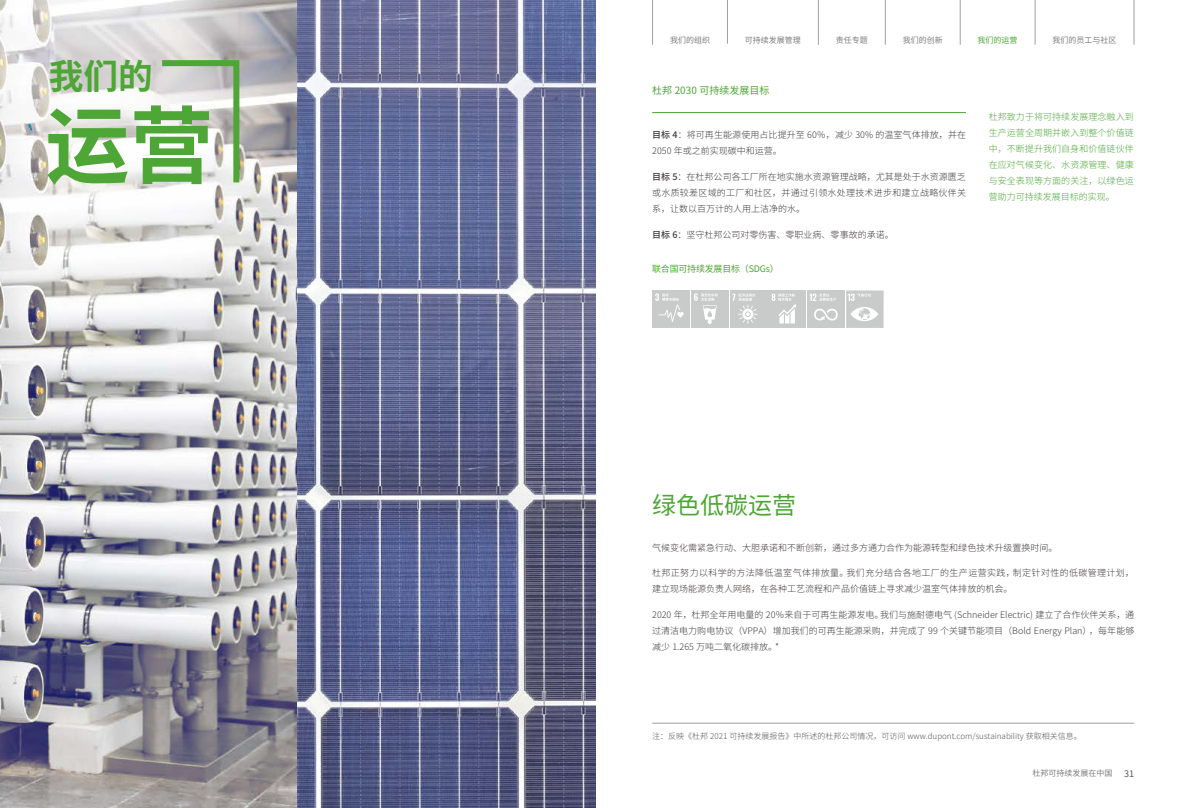
<style>
.page{position:relative;width:1191px;height:808px;background:#fff}
.page>*{position:absolute;margin:0;border:0;box-sizing:border-box;transform-origin:0 0}
.t1{font:700 84.1px "Source Han Sans CN";color:#4da635}
.t2{font:700 34.7px "Source Han Sans CN";color:#4da635}
.t3{font:24px "Source Han Sans CN";color:#4da635}
.t4{font:10px "Source Han Sans CN";color:#4da635}
.t5{font:300 9px/16px "Source Han Sans CN";color:#3e3a39;text-align:justify}
.t6{font:300 9px/16px "Source Han Sans CN";letter-spacing:.01em;color:#4da635;text-align:justify}
.t7{font:300 9px/16px "Source Han Sans CN";letter-spacing:.04em;color:#3e3a39}
.t8{font:9px "Source Han Sans CN";letter-spacing:-.025em;color:#4da635}
.t9{font:9px "Source Han Sans CN";color:#595757}
.t10{font:300 8px "Source Han Sans CN";color:#595757}
.t11{font:8px "Source Han Sans CN";color:#7d7d7d}
.t12{font:8px "Source Han Sans CN";color:#4da635}
.s1{font-weight:500}
</style>
<div class="page">
<hr style="left:885px;top:0;width:1px;height:45px;background:#9fa0a0">
<hr style="left:960px;top:0;width:1px;height:45px;background:#9fa0a0">
<hr style="left:1035px;top:0;width:1px;height:45px;background:#9fa0a0">
<hr style="left:1133px;top:0;width:1px;height:45px;background:#9fa0a0">
<hr style="left:818px;top:0;width:1px;height:45px;background:#9fa0a0">
<hr style="left:727px;top:0;width:1px;height:44px;background:#9fa0a0">
<hr style="left:652px;top:0;width:1px;height:45px;background:#9fa0a0">
<img style="left:298px;top:0;width:297px;height:808px">
<svg style="left:0;top:0;width:298px;height:808px"></svg>
<svg style="left:156px;top:57px;width:86px;height:131px"></svg>
<hr style="left:652px;top:112px;width:314px;height:1px;background:#4da635">
<div style="left:652px;top:290px;width:37px;height:38px;background:#c9caca"></div>
<svg style="left:655px;top:293px;width:28px;height:29px"></svg>
<div style="left:691px;top:290px;width:37px;height:38px;background:#c9caca"></div>
<svg style="left:694px;top:293px;width:23px;height:32px"></svg>
<div style="left:768px;top:290px;width:38px;height:38px;background:#c9caca"></div>
<svg style="left:771px;top:294px;width:25px;height:29px"></svg>
<div style="left:807px;top:290px;width:38px;height:38px;background:#c9caca"></div>
<svg style="left:809px;top:294px;width:27px;height:7px"></svg>
<svg style="left:814px;top:308px;width:23px;height:13px"></svg>
<div style="left:846px;top:290px;width:37px;height:38px;background:#c9caca"></div>
<svg style="left:848px;top:294px;width:23px;height:7px"></svg>
<svg style="left:850px;top:307px;width:28px;height:14px"></svg>
<div style="left:730px;top:290px;width:37px;height:38px;background:#c9caca"></div>
<svg style="left:732px;top:294px;width:25px;height:30px"></svg>
<hr style="left:652px;top:723px;width:482px;height:1px;background:#9fa0a0">
<h2 class="t2" style="left:49px;top:57px;width:106px">我们的</h2>
<h1 class="t1" style="left:45px;top:98px;width:170px">运营</h1>
<p class="t11" style="left:670px;top:35px;width:41px">我们的组织</p>
<p class="t11" style="left:745px;top:35px;width:57px">可持续发展管理</p>
<p class="t11" style="left:836px;top:35px;width:33px">责任专题</p>
<p class="t11" style="left:902px;top:35px;width:41px">我们的创新</p>
<p class="t12" style="left:977px;top:35px;width:41px">我们的运营</p>
<p class="t11" style="left:1052px;top:35px;width:65px">我们的员工与社区</p>
<p class="t4" style="left:652px;top:85px;width:119px">杜邦 2030 可持续发展目标</p>
<p class="t5" style="left:652px;top:127px;width:315px"><span class="s1">目标 4</span>：将可再生能源使用占比提升至 60％，减少 30% 的温室气体排放，并在<br>2050 年或之前实现碳中和运营。</p>
<p class="t5" style="left:652px;top:169px;width:315px"><span class="s1">目标 5</span>：在杜邦公司各工厂所在地实施水资源管理战略，尤其是处于水资源匮乏或水质较差区域的工厂和社区，并通过引领水处理技术进步和建立战略伙伴关系，让数以百万计的人用上洁净的水。</p>
<p class="t5" style="left:652px;top:227px;width:243px"><span class="s1">目标 6</span>：坚守杜邦公司对零伤害、零职业病、零事故的承诺。</p>
<p class="t8" style="left:652px;top:264px;width:128px">联合国可持续发展目标（SDGs）</p>
<p class="t6" style="left:988px;top:109px;width:147px">杜邦致力于将可持续发展理念融入到生产运营全周期并嵌入到整个价值链中，不断提升我们自身和价值链伙伴在应对气候变化、水资源管理、健康与安全表现等方面的关注，以绿色运营助力可持续发展目标的实现。</p>
<h3 class="t3" style="left:652px;top:492px;width:145px">绿色低碳运营</h3>
<p class="t5" style="left:652px;top:539px;width:406px">气候变化需紧急行动、大胆承诺和不断创新，通过多方通力合作为能源转型和绿色技术升级置换时间。</p>
<p class="t7" style="left:652px;top:565px;width:483px">杜邦正努力以科学的方法降低温室气体排放量。我们充分结合各地工厂的生产运营实践，制定针对性的低碳管理计划，建立现场能源负责人网络，在各种工艺流程和产品价值链上寻求减少温室气体排放的机会。</p>
<p class="t5" style="left:652px;top:607px;width:483px">2020 年，杜邦全年用电量的 20％来自于可再生能源发电。我们与施耐德电气 (Schneider Electric) 建立了合作伙伴关系，通过清洁电力购电协议（VPPA）增加我们的可再生能源采购，并完成了 99 个关键节能项目（Bold Energy Plan），每年能够减少 1.265 万吨二氧化碳排放。*</p>
<p class="t10" style="left:652px;top:731px;width:431px">注：反映《杜邦 2021 可持续发展报告》中所述的杜邦公司情况，可访问 www.dupont.com/sustainability 获取相关信息。</p>
<p class="t11" style="left:1032px;top:769px;width:81px">杜邦可持续发展在中国</p>
<p class="t9" style="left:1124px;top:768px;width:11px">31</p>
</div>
